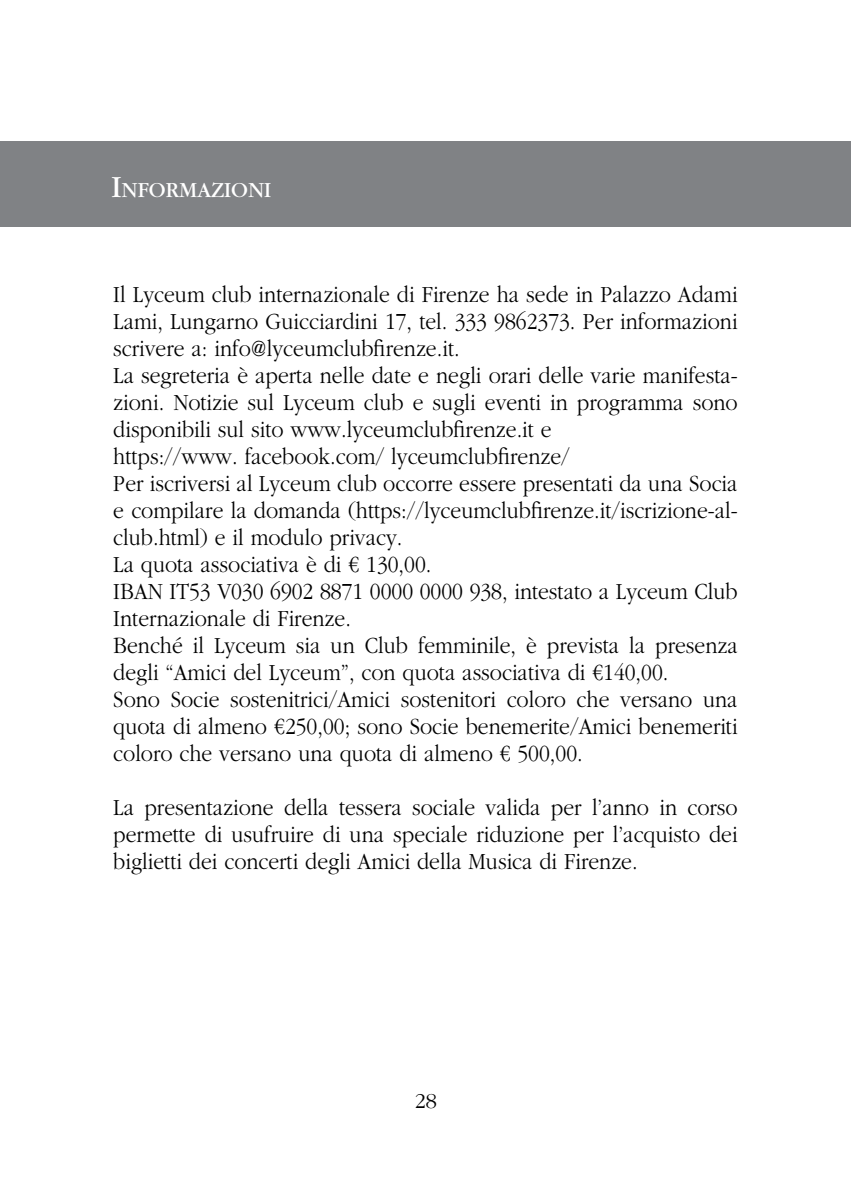
<style>
.page{position:relative;width:851px;height:1191px;background:#fff}
.page>*{position:absolute;margin:0;border:0;box-sizing:border-box;transform-origin:0 0}
.t1{font:300 24px/27px "Garamond";color:#000;scale:.9 1}
.t2{font:22.4px "Garamond";color:#fff}
.t3{font:300 22px "Garamond";color:#000}
.s1{font-size:32px}
</style>
<div class="page">
<div style="left:0;top:142px;width:850px;height:85px;background:#808285"></div>
<hr style="left:850px;top:142px;width:1px;height:85px;background:#808285">
<p class="t2" style="left:111px;top:178px;width:160px"><span class="s1">I</span>NFORMAZIONI</p>
<p class="t1" style="left:113px;top:281px;width:695px">Il Lyceum club internazionale di Firenze ha sede in Palazzo Adami Lami, Lungarno Guicciardini 17, tel. 333 9862373. Per informazioni scrivere a: info@lyceumclubfirenze.it.<br>La segreteria è aperta nelle date e negli orari delle varie manifesta&shy;zioni. Notizie sul Lyceum club e sugli eventi in programma sono disponibili sul sito www.lyceumclubfirenze.it e<br>https://www. facebook.com/ lyceumclubfirenze/<br>Per iscriversi al Lyceum club occorre essere presentati da una Socia e compilare la domanda (https://lyceumclubfirenze.it/iscrizione-al&shy;club.html) e il modulo privacy.<br>La quota associativa è di € 130,00.<br>IBAN IT53 V030 6902 8871 0000 0000 938, intestato a Lyceum Club Internazionale di Firenze.<br>Benché il Lyceum sia un Club femminile, è prevista la presenza degli “Amici del Lyceum”, con quota associativa di €140,00.<br>Sono Socie sostenitrici/Amici sostenitori coloro che versano una quota di almeno €250,00; sono Socie benemerite/Amici benemeriti coloro che versano una quota di almeno € 500,00.</p>
<p class="t1" style="left:113px;top:794px;width:695px;text-align:justify">La presentazione della tessera sociale valida per l’anno in corso permette di usufruire di una speciale riduzione per l’acquisto dei biglietti dei concerti degli Amici della Musica di Firenze.</p>
<p class="t3" style="left:415px;top:1089px;width:23px">28</p>
</div>
